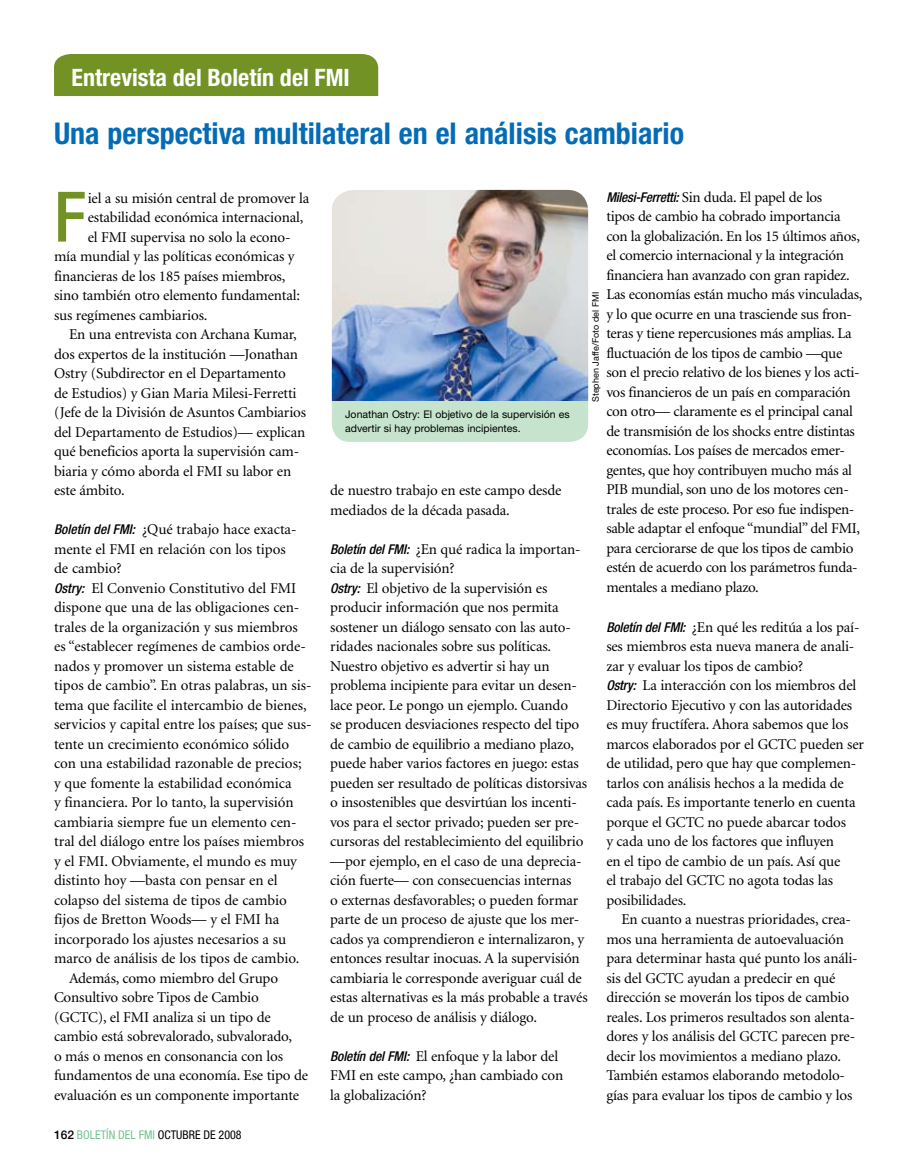
<style>
.page{position:relative;width:905px;height:1175px;background:#fff}
.page>*{position:absolute;margin:0;border:0;box-sizing:border-box;transform-origin:0 0}
.t1{font:500 condensed 69.6px "Helvetica Neue";color:#729225}
.t2{font:700 condensed 30px "Helvetica Neue";color:#046cb6}
.t3{font:700 condensed 24px "Helvetica Neue";color:#fff}
.t4{font:15px/19.5px "Minion";letter-spacing:-.01em;color:#000}
.t5{font:condensed 12px "Helvetica Neue";color:#73c48e}
.t6{font:10.5px/14.2px "Helvetica Neue";color:#000}
.t7{font:9px "Helvetica Neue";color:#000}
.s1{font-family:"Helvetica Neue";font-weight:500;font-style:italic;font-stretch:condensed;font-size:13.5px}
.s2{font-weight:500;font-stretch:normal;color:#000}
.s3{color:#000}
</style>
<div class="page">
<div style="left:54px;top:54px;width:324px;height:42px;background:#729225"></div>
<div style="left:332px;top:351px;width:256px;height:91px;background:#c6e4cd;border-radius:18px"></div>
<img style="left:332px;top:190px;width:256px;height:210px">
<h3 class="t3" style="left:72px;top:63px;width:279px">Entrevista del Boletín del FMI</h3>
<h2 class="t2" style="left:54px;top:115px;width:631px">Una perspectiva multilateral en el análisis cambiario</h2>
<h1 class="t1" style="left:54px;top:175px;width:34px">F</h1>
<p class="t4" style="left:88px;top:189px;width:223px">iel a su misión central de promover la</p>
<p class="t4" style="left:88px;top:208px;width:217px">estabilidad económica internacional,</p>
<p class="t4" style="left:88px;top:228px;width:204px">el FMI supervisa no solo la econo-</p>
<p class="t4" style="left:54px;top:247px;width:242px">mía mundial y las políticas económicas y</p>
<p class="t4" style="left:54px;top:267px;width:233px">financieras de los 185 países miembros,</p>
<p class="t4" style="left:54px;top:286px;width:247px">sino también otro elemento fundamental:</p>
<p class="t4" style="left:54px;top:306px;width:155px">sus regímenes cambiarios.</p>
<p class="t4" style="left:69px;top:325px;width:229px">En una entrevista con Archana Kumar,</p>
<p class="t4" style="left:54px;top:345px;width:245px">dos expertos de la institución —Jonathan</p>
<p class="t4" style="left:54px;top:364px;width:233px">Ostry (Subdirector en el Departamento</p>
<p class="t4" style="left:54px;top:384px;width:244px">de Estudios) y Gian Maria Milesi-Ferretti</p>
<p class="t4" style="left:54px;top:403px;width:254px">(Jefe de la División de Asuntos Cambiarios</p>
<p class="t4" style="left:54px;top:423px;width:253px">del Departamento de Estudios)— explican</p>
<p class="t4" style="left:54px;top:442px;width:247px">qué beneficios aporta la supervisión cam-</p>
<p class="t4" style="left:54px;top:462px;width:239px">biaria y cómo aborda el FMI su labor en</p>
<p class="t4" style="left:54px;top:481px;width:72px">este ámbito.</p>
<p class="t4" style="left:54px;top:520px;width:244px"><span class="s1">Boletín del FMI:</span> ¿Qué trabajo hace exacta-</p>
<p class="t4" style="left:54px;top:540px;width:233px">mente el FMI en relación con los tipos</p>
<p class="t4" style="left:54px;top:559px;width:69px">de cambio?</p>
<p class="t4" style="left:54px;top:579px;width:244px"><span class="s1">Ostry:</span> El Convenio Constitutivo del FMI</p>
<p class="t4" style="left:54px;top:598px;width:247px">dispone que una de las obligaciones cen-</p>
<p class="t4" style="left:54px;top:618px;width:245px">trales de la organización y sus miembros</p>
<p class="t4" style="left:54px;top:637px;width:253px">es “establecer regímenes de cambios orde-</p>
<p class="t4" style="left:54px;top:657px;width:241px">nados y promover un sistema estable de</p>
<p class="t4" style="left:54px;top:676px;width:259px">tipos de cambio”. En otras palabras, un sis-</p>
<p class="t4" style="left:54px;top:696px;width:254px">tema que facilite el intercambio de bienes,</p>
<p class="t4" style="left:54px;top:715px;width:259px">servicios y capital entre los países; que sus-</p>
<p class="t4" style="left:54px;top:735px;width:237px">tente un crecimiento económico sólido</p>
<p class="t4" style="left:54px;top:754px;width:249px">con una estabilidad razonable de precios;</p>
<p class="t4" style="left:54px;top:774px;width:239px">y que fomente la estabilidad económica</p>
<p class="t4" style="left:54px;top:793px;width:241px">y financiera. Por lo tanto, la supervisión</p>
<p class="t4" style="left:54px;top:813px;width:244px">cambiaria siempre fue un elemento cen-</p>
<p class="t4" style="left:54px;top:832px;width:252px">tral del diálogo entre los países miembros</p>
<p class="t4" style="left:54px;top:852px;width:244px">y el FMI. Obviamente, el mundo es muy</p>
<p class="t4" style="left:54px;top:871px;width:225px">distinto hoy —basta con pensar en el</p>
<p class="t4" style="left:54px;top:891px;width:234px">colapso del sistema de tipos de cambio</p>
<p class="t4" style="left:54px;top:910px;width:227px">fijos de Bretton Woods— y el FMI ha</p>
<p class="t4" style="left:54px;top:930px;width:234px">incorporado los ajustes necesarios a su</p>
<p class="t4" style="left:54px;top:949px;width:247px">marco de análisis de los tipos de cambio.</p>
<p class="t4" style="left:69px;top:969px;width:211px">Además, como miembro del Grupo</p>
<p class="t4" style="left:54px;top:988px;width:206px">Consultivo sobre Tipos de Cambio</p>
<p class="t4" style="left:54px;top:1008px;width:218px">(GCTC), el FMI analiza si un tipo de</p>
<p class="t4" style="left:54px;top:1027px;width:239px">cambio está sobrevalorado, subvalorado,</p>
<p class="t4" style="left:54px;top:1047px;width:230px">o más o menos en consonancia con los</p>
<p class="t4" style="left:54px;top:1066px;width:256px">fundamentos de una economía. Ese tipo de</p>
<p class="t4" style="left:54px;top:1086px;width:247px">evaluación es un componente importante</p>
<p class="t5" style="left:54px;top:1127px;width:189px"><span class="s2">162</span> BOLETÍN DEL FMI <span class="s3">OCTUBRE DE 2008</span></p>
<p class="t4" style="left:606px;top:188px;width:257px"><span class="s1">Milesi-Ferretti:</span> Sin duda. El papel de los<br>tipos de cambio ha cobrado importancia con la globalización. En los 15 últimos años, el comercio internacional y la integración financiera han avanzado con gran rapidez.<br>Las economías están mucho más vinculadas, y lo que ocurre en una trasciende sus fron&shy;teras y tiene repercusiones más amplias. La fluctuación de los tipos de cambio —que son el precio relativo de los bienes y los acti&shy;vos financieros de un país en comparación con otro— claramente es el principal canal de transmisión de los shocks entre distintas economías. Los países de mercados emer&shy;gentes, que hoy contribuyen mucho más al PIB mundial, son uno de los motores cen&shy;trales de este proceso. Por eso fue indispen&shy;sable adaptar el enfoque “mundial” del FMI, para cerciorarse de que los tipos de cambio estén de acuerdo con los parámetros funda&shy;mentales a mediano plazo.</p>
<p class="t4" style="left:606px;top:618px;width:259px"><span class="s1">Boletín del FMI:</span> ¿En qué les reditúa a los paí&shy;ses miembros esta nueva manera de anali&shy;zar y evaluar los tipos de cambio?<br><span class="s1">Ostry:</span> La interacción con los miembros del Directorio Ejecutivo y con las autoridades es muy fructífera. Ahora sabemos que los marcos elaborados por el GCTC pueden ser de utilidad, pero que hay que complemen&shy;tarlos con análisis hechos a la medida de cada país. Es importante tenerlo en cuenta porque el GCTC no puede abarcar todos<br>y cada uno de los factores que influyen<br>en el tipo de cambio de un país. Así que<br>el trabajo del GCTC no agota todas las posibilidades.</p>
<p class="t4" style="left:606px;top:910px;width:253px;text-indent:15px">En cuanto a nuestras prioridades, crea&shy;mos una herramienta de autoevaluación para determinar hasta qué punto los análi&shy;sis del GCTC ayudan a predecir en qué dirección se moverán los tipos de cambio reales. Los primeros resultados son alenta&shy;dores y los análisis del GCTC parecen pre&shy;decir los movimientos a mediano plazo.<br>También estamos elaborando metodolo&shy;gías para evaluar los tipos de cambio y los</p>
<p class="t7" style="left:590px;top:402px;width:112px;rotate:-90deg">Stephen Jaffe/Foto del FMI</p>
<p class="t6" style="left:345px;top:407px;width:226px">Jonathan Ostry: El objetivo de la supervisión es advertir si hay problemas incipientes.</p>
<p class="t4" style="left:330px;top:481px;width:233px">de nuestro trabajo en este campo desde mediados de la década pasada.</p>
<p class="t4" style="left:330px;top:540px;width:259px"><span class="s1">Boletín del FMI:</span> ¿En qué radica la importan&shy;cia de la supervisión?<br><span class="s1">Ostry:</span> El objetivo de la supervisión es producir información que nos permita sostener un diálogo sensato con las auto&shy;ridades nacionales sobre sus políticas.<br>Nuestro objetivo es advertir si hay un problema incipiente para evitar un desen&shy;lace peor. Le pongo un ejemplo. Cuando<br>se producen desviaciones respecto del tipo de cambio de equilibrio a mediano plazo, puede haber varios factores en juego: estas pueden ser resultado de políticas distorsivas o insostenibles que desvirtúan los incenti&shy;vos para el sector privado; pueden ser pre&shy;cursoras del restablecimiento del equilibrio —por ejemplo, en el caso de una deprecia&shy;ción fuerte— con consecuencias internas<br>o externas desfavorables; o pueden formar parte de un proceso de ajuste que los mer&shy;cados ya comprendieron e internalizaron, y entonces resultar inocuas. A la supervisión cambiaria le corresponde averiguar cuál de estas alternativas es la más probable a través de un proceso de análisis y diálogo.</p>
<p class="t4" style="left:330px;top:1047px;width:235px"><span class="s1">Boletín del FMI:</span> El enfoque y la labor del<br>FMI en este campo, ¿han cambiado con la globalización?</p>
</div>
